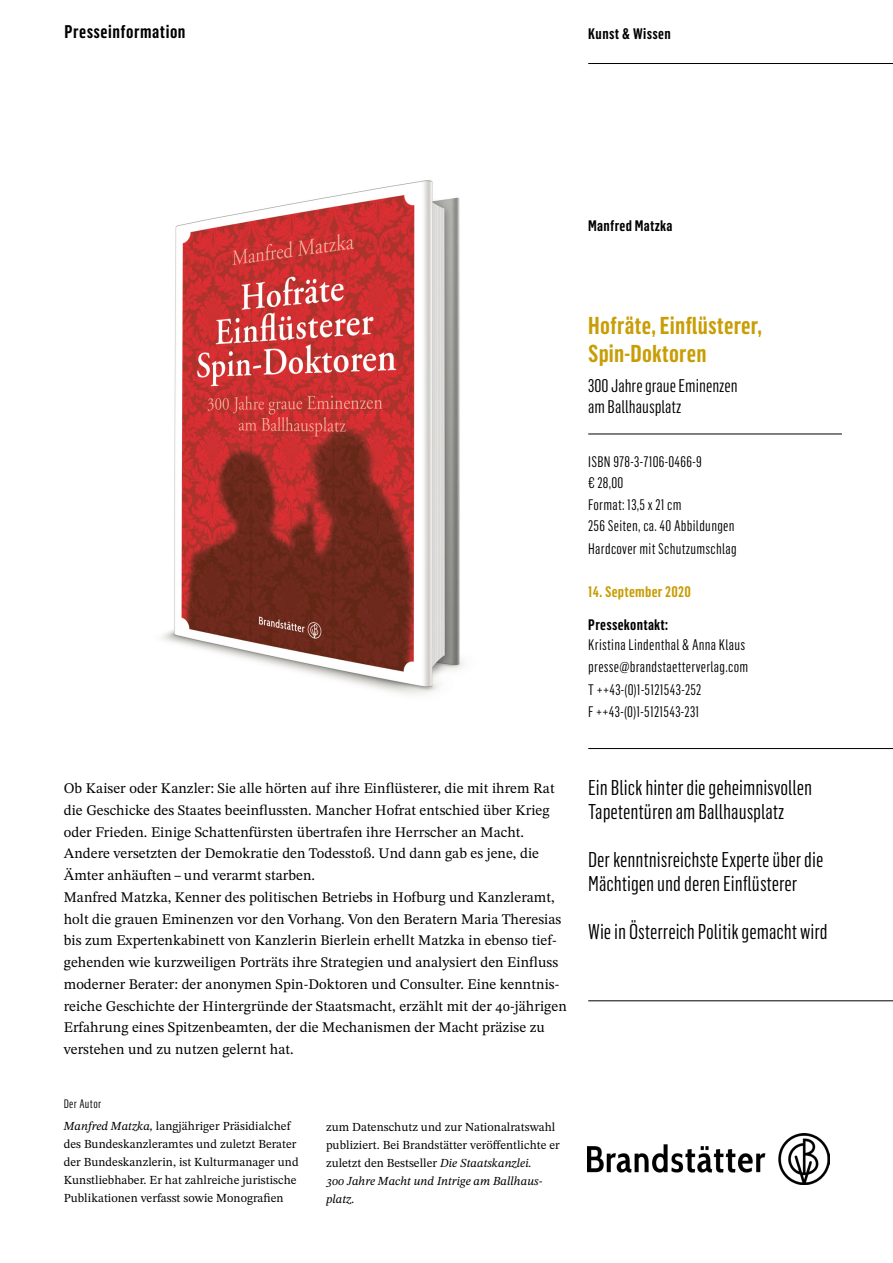
<style>
.page{position:relative;width:893px;height:1263px;background:#fff}
.page>*{position:absolute;margin:0;border:0;box-sizing:border-box;transform-origin:0 0}
.t1{font:600 24px/28.5px "Flama Condensed";letter-spacing:.01em;color:#c89d05}
.t2{font:21px/24px "Flama Condensed";color:#000}
.t3{font:18px/21px "Flama Condensed";color:#000}
.t4{font:600 18px "Flama Condensed";letter-spacing:.03em;color:#000}
.t5{font:15px/21.5px "Flama Condensed";letter-spacing:.02em;color:#000}
.t6{font:600 15px "Flama Condensed";letter-spacing:.02em;color:#000}
.t7{font:600 15px "Flama Condensed";letter-spacing:.02em;color:#c89d05}
.t8{font:14.7px/21.8px "STIX Two Text";letter-spacing:.005em;color:#000}
.t9{font:12.3px/18px "STIX Two Text";letter-spacing:.005em;color:#000}
.t10{font:12px "Flama Condensed";letter-spacing:.03em;color:#000}
.s1{font-style:italic}
</style>
<div class="page">
<hr style="left:588px;top:63px;width:305px;height:1px;background:#000">
<hr style="left:588px;top:748px;width:305px;height:1px;background:#000">
<hr style="left:588px;top:1000px;width:305px;height:1px;background:#000">
<hr style="left:588px;top:434px;width:254px;height:1px;background:#000">
<img style="left:161px;top:180px;width:303px;height:515px">
<img style="left:588px;top:1133px;width:241px;height:51px">
<p class="t4" style="left:64px;top:20px;width:123px">Presseinformation</p>
<p class="t6" style="left:588px;top:24px;width:84px">Kunst &amp; Wissen</p>
<p class="t6" style="left:588px;top:216px;width:86px">Manfred Matzka</p>
<h1 class="t1" style="left:588px;top:310px;width:175px">Hofräte, Einflüsterer,<br>Spin-Doktoren</h1>
<p class="t3" style="left:588px;top:374px;width:151px">300 Jahre graue Eminenzen am Ballhausplatz</p>
<p class="t5" style="left:588px;top:450px;width:148px">ISBN 978-3-7106-0466-9<br>€ 28,00<br>Format: 13,5 x 21 cm<br>256 Seiten, ca. 40 Abbildungen</p>
<p class="t5" style="left:588px;top:537px;width:150px">Hardcover mit Schutzumschlag</p>
<p class="t7" style="left:588px;top:582px;width:104px">14. September 2020</p>
<p class="t6" style="left:588px;top:615px;width:81px">Pressekontakt:</p>
<p class="t5" style="left:588px;top:633px;width:162px;line-height:22.2px">Kristina Lindenthal &amp; Anna Klaus presse@brandstaetterverlag.com<br>T ++43-(0)1-5121543-252<br>F ++43-(0)1-5121543-231</p>
<p class="t8" style="left:64px;top:777px;width:505px">Ob Kaiser oder Kanzler: Sie alle hörten auf ihre Einflüsterer, die mit ihrem Rat die Geschicke des Staates beeinflussten. Mancher Hofrat entschied über Krieg oder Frieden. Einige Schattenfürsten übertrafen ihre Herrscher an Macht.<br>Andere versetzten der Demokratie den Todesstoß. Und dann gab es jene, die Ämter anhäuften – und verarmt starben.<br>Manfred Matzka, Kenner des politischen Betriebs in Hofburg und Kanzleramt, holt die grauen Eminenzen vor den Vorhang. Von den Beratern Maria Theresias bis zum Expertenkabinett von Kanzlerin Bierlein erhellt Matzka in ebenso tief&shy;gehenden wie kurzweiligen Porträts ihre Strategien und analysiert den Einfluss moderner Berater: der anonymen Spin-Doktoren und Consulter. Eine kenntnis&shy;reiche Geschichte der Hintergründe der Staatsmacht, erzählt mit der 40-jährigen Erfahrung eines Spitzenbeamten, der die Mechanismen der Macht präzise zu verstehen und zu nutzen gelernt hat.</p>
<p class="t10" style="left:64px;top:1097px;width:39px">Der Autor</p>
<p class="t9" style="left:64px;top:1117px;width:236px"><span class="s1">Manfred Matzka,</span> langjähriger Präsidialchef des Bundeskanzleramtes und zuletzt Berater der Bundeskanzlerin, ist Kulturmanager und Kunstliebhaber. Er hat zahlreiche juristische Publikationen verfasst sowie Monografien</p>
<p class="t9" style="left:326px;top:1117px;width:235px">zum Datenschutz und zur Nationalratswahl publiziert. Bei Brandstätter veröffentlichte er zuletzt den Bestseller <span class="s1">Die Staatskanzlei.<br>300 Jahre Macht und Intrige am Ballhaus&shy;platz.</span></p>
<h2 class="t2" style="left:588px;top:774px;width:226px">Ein Blick hinter die geheimnisvollen<br>Tapetentüren am Ballhausplatz</h2>
<h2 class="t2" style="left:588px;top:846px;width:237px">Der kenntnisreichste Experte über die<br>Mächtigen und deren Einflüsterer</h2>
<h2 class="t2" style="left:588px;top:918px;width:241px">Wie in Österreich Politik gemacht wird</h2>
</div>
